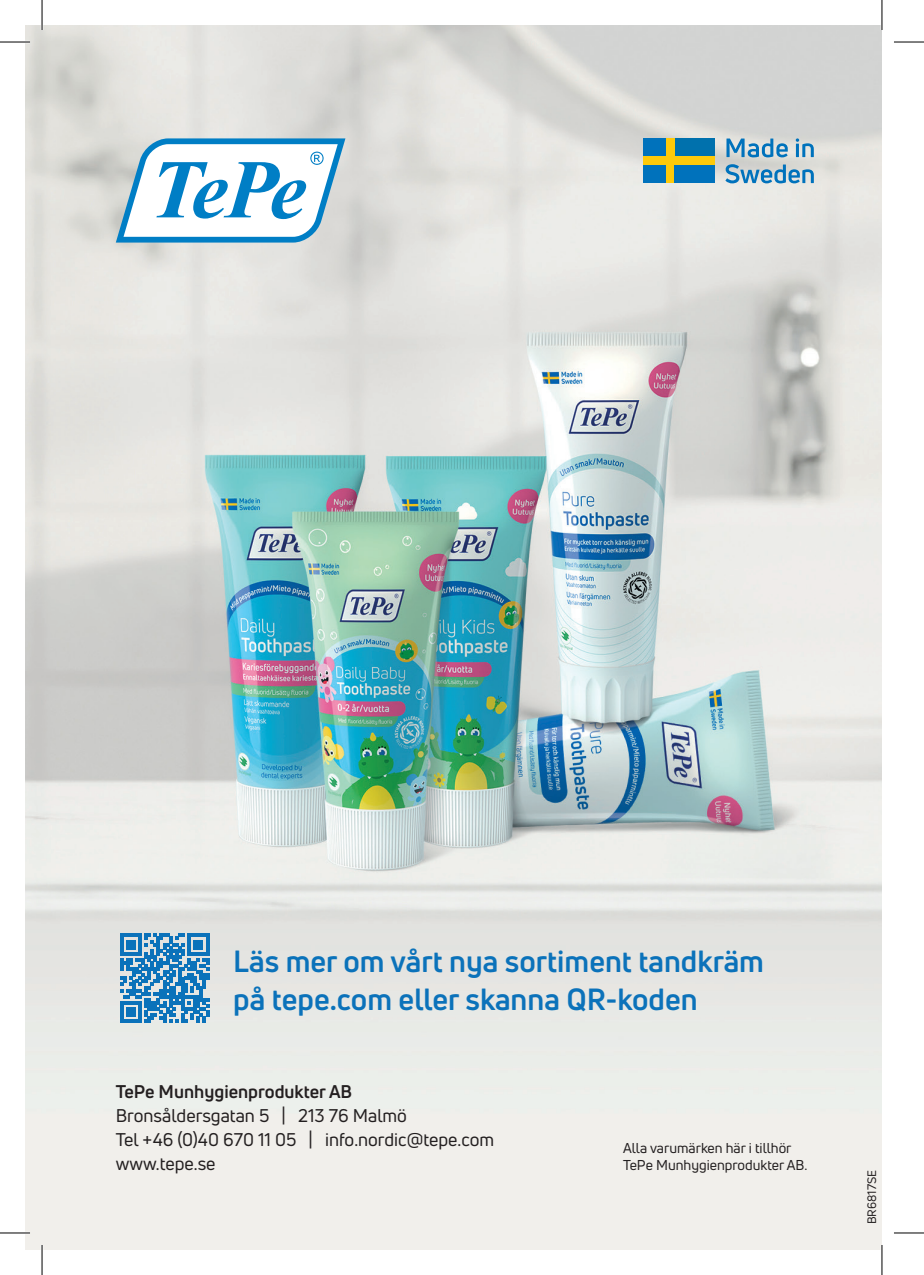
<style>
.page{position:relative;width:924px;height:1275px;background:#fff}
.page>*{position:absolute;margin:0;border:0;box-sizing:border-box;transform-origin:0 0}
.t1{font:700 30px/38px "Uni Neue";color:#0b72ba}
.t2{font:18px/24px "Uni Neue";color:#231f20}
.t3{font:700 18px "Uni Neue";color:#231f20}
.t4{font:14px/16.8px "Uni Neue";color:#231f20}
.t5{font:12px "Uni Neue";color:#231f20}
</style>
<div class="page">
<img style="left:25px;top:25px;width:856px;height:1225px">
<svg style="left:116px;top:138px;width:229px;height:104px"></svg>
<div style="left:643px;top:139px;width:71px;height:44px;background:#feca0a"></div>
<div style="left:643px;top:139px;width:22px;height:17px;background:#0072bc"></div>
<div style="left:675px;top:139px;width:39px;height:17px;background:#0071ad"></div>
<div style="left:643px;top:165px;width:22px;height:18px;background:#0072bc"></div>
<div style="left:674px;top:165px;width:40px;height:18px;background:#0072bc"></div>
<svg style="left:725px;top:164px;width:88px;height:19px;background:#85b2cc"></svg>
<svg style="left:726px;top:138px;width:87px;height:19px;background:#8bb6cf"></svg>
<svg style="left:120px;top:934px;width:89px;height:88px;background:#569ac8"></svg>
<hr style="left:0;top:41px;width:30px;height:2px;background:#fff">
<hr style="left:0;top:1231px;width:30px;height:3px;background:#fff">
<hr style="left:41px;top:0;width:2px;height:30px;background:#fff">
<hr style="left:41px;top:1245px;width:2px;height:30px;background:#fff">
<hr style="left:880px;top:0;width:2px;height:30px;background:#fff">
<hr style="left:880px;top:1245px;width:2px;height:30px;background:#fff">
<hr style="left:0;top:42px;width:30px;height:1px;background:#000">
<hr style="left:893px;top:42px;width:30px;height:1px;background:#000">
<hr style="left:0;top:1232px;width:30px;height:1px;background:#000">
<hr style="left:893px;top:1232px;width:30px;height:1px;background:#000">
<hr style="left:42px;top:0;width:1px;height:30px;background:#000">
<hr style="left:42px;top:1245px;width:1px;height:30px;background:#000">
<hr style="left:881px;top:0;width:1px;height:30px;background:#000">
<hr style="left:881px;top:1245px;width:1px;height:30px;background:#000">
<h1 class="t1" style="left:233px;top:941px;width:532px">Läs mer om vårt nya sortiment tandkräm på tepe.com eller skanna QR-koden</h1>
<p class="t3" style="left:116px;top:1080px;width:238px">TePe Munhygienprodukter AB</p>
<p class="t2" style="left:116px;top:1103px;width:379px">Bronsåldersgatan 5 | 213 76 Malmö<br>Tel +46 (0)40 670 11 05 | info.nordic@tepe.com www.tepe.se</p>
<p class="t4" style="left:623px;top:1139px;width:186px">Alla varumärken här i tillhör<br>TePe Munhygienprodukter AB.</p>
<p class="t5" style="left:864px;top:1224px;width:56px;rotate:-90deg">BR6817SE</p>
</div>
